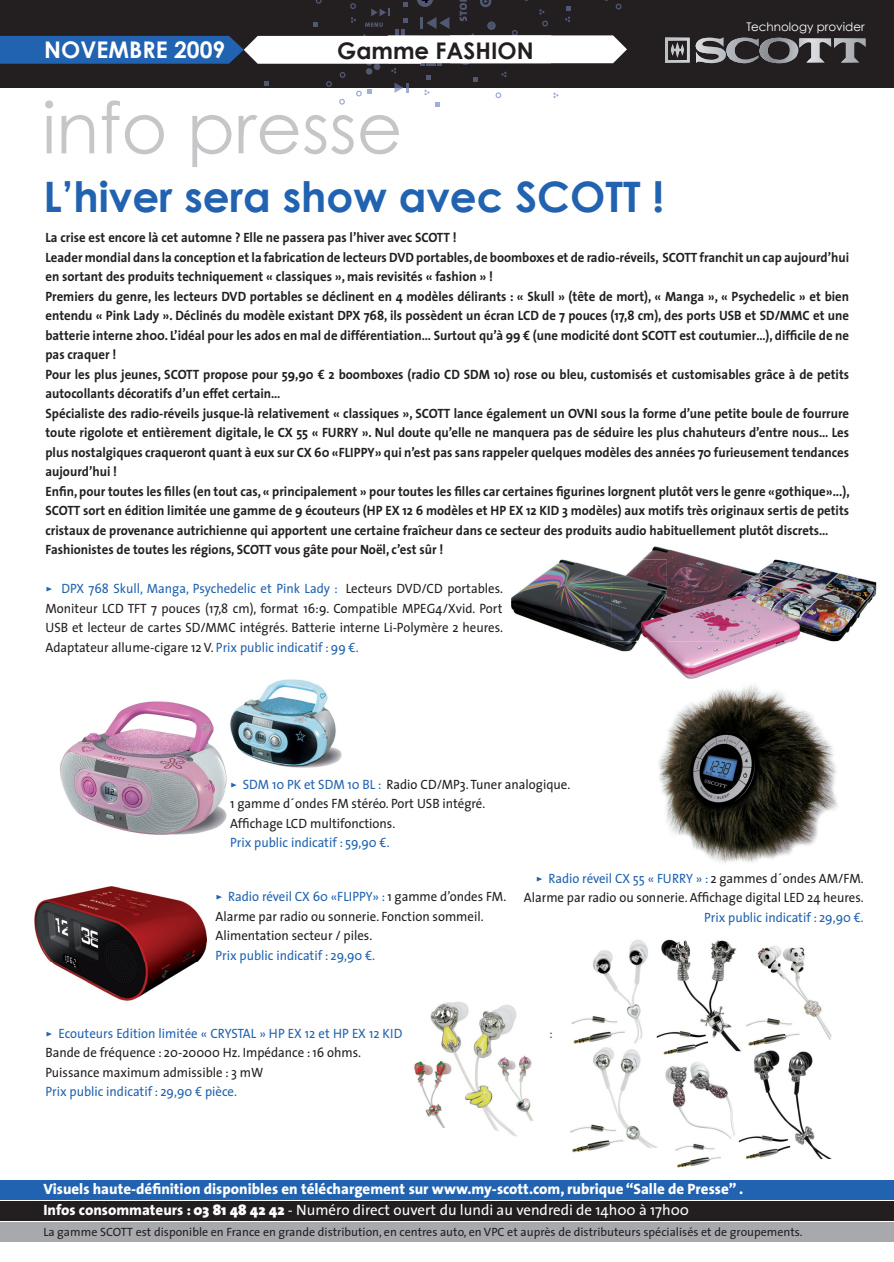
<style>
.page{position:relative;width:894px;height:1262px;background:#fff}
.page>*{position:absolute;margin:0;border:0;box-sizing:border-box;transform-origin:0 0}
.t1{font:70.5px "Century Gothic";color:#c5c6c8}
.t2{font:700 42px "Century Gothic";color:#2163b0}
.t3{font:700 22.95px "Century Gothic";color:#fff}
.t4{font:700 22.95px "Century Gothic";color:#231f20}
.t5{font:800 15px/21px "The Sans";color:#fff}
.t6{font:700 13.5px/19.5px "The Sans";color:#231f20;scale:.95 1}
.t7{font:13.5px/19.5px "The Sans";color:#231f20;scale:.95 1}
.t8{font:13.5px "The Sans";color:#2163b0;scale:.95 1}
.t9{font:12px "The Sans";color:#231f20}
.t10{font:11.85px "Century Gothic";color:#fff}
.s1{font-family:"The Sans Caps";color:#2163b0}
.s2{color:#2163b0}
.s3{font-family:"The Sans Caps"}
.s4{font-weight:900}
.s5{font-weight:400}
</style>
<div class="page">
<img style="left:570px;top:939px;width:262px;height:229px">
<img style="left:60px;top:701px;width:167px;height:134px">
<div style="left:0;top:1180px;width:894px;height:19px;background:#2163b0"></div>
<div style="left:0;top:0;width:894px;height:88px;background:#231f20"></div>
<svg style="left:665px;top:37px;width:201px;height:27px"></svg>
<div style="left:0;top:1201px;width:894px;height:20px;background:#231f20"></div>
<div style="left:0;top:1222px;width:894px;height:20px;background:#a8a9ad"></div>
<svg style="left:0;top:0;width:627px;height:106px"></svg>
<img style="left:658px;top:685px;width:180px;height:179px">
<img style="left:230px;top:679px;width:111px;height:88px">
<img style="left:643px;top:546px;width:84px;height:50px">
<img style="left:760px;top:559px;width:116px;height:41px">
<img style="left:799px;top:600px;width:73px;height:41px">
<img style="left:727px;top:565px;width:33px;height:31px">
<img style="left:511px;top:559px;width:126px;height:92px">
<img style="left:611px;top:559px;width:56px;height:83px">
<img style="left:659px;top:642px;width:130px;height:37px">
<img style="left:667px;top:596px;width:132px;height:46px">
<img style="left:642px;top:596px;width:25px;height:55px">
<img style="left:35px;top:887px;width:171px;height:114px">
<img style="left:414px;top:1001px;width:119px;height:136px">
<h3 class="t3" style="left:44px;top:35px;width:182px">NOVEMBRE 2009</h3>
<h3 class="t4" style="left:337px;top:36px;width:198px">Gamme FASHION</h3>
<h1 class="t1" style="left:42px;top:82px;width:362px">info presse</h1>
<h2 class="t2" style="left:43px;top:169px;width:622px">L’hiver sera show avec SCOTT !</h2>
<p class="t10" style="left:747px;top:19px;width:120px">Technology provider</p>
<p class="t6" style="left:45px;top:229px;width:848px">La crise est encore là cet automne ? Elle ne passera pas l’hiver avec SCOTT !<br>Leader mondial dans la conception et la fabrication de lecteurs DVD portables, de boomboxes et de radio-réveils, SCOTT franchit un cap aujourd’hui en sortant des produits techniquement « classiques », mais revisités « fashion » !<br>Premiers du genre, les lecteurs DVD portables se déclinent en 4 modèles délirants : « Skull » (tête de mort), « Manga », « Psychedelic » et bien entendu « Pink Lady ». Déclinés du modèle existant DPX 768, ils possèdent un écran LCD de 7 pouces (17,8 cm), des ports USB et SD/MMC et une batterie interne 2h00. L’idéal pour les ados en mal de différentiation… Surtout qu’à 99 € (une modicité dont SCOTT est coutumier…), difficile de ne pas craquer !<br>Pour les plus jeunes, SCOTT propose pour 59,90 € 2 boomboxes (radio CD SDM 10) rose ou bleu, customisés et customisables grâce à de petits autocollants décoratifs d’un effet certain…<br>Spécialiste des radio-réveils jusque-là relativement « classiques », SCOTT lance également un OVNI sous la forme d’une petite boule de fourrure toute rigolote et entièrement digitale, le CX 55 « FURRY ». Nul doute qu’elle ne manquera pas de séduire les plus chahuteurs d’entre nous… Les plus nostalgiques craqueront quant à eux sur CX 60 «FLIPPY» qui n’est pas sans rappeler quelques modèles des années 70 furieusement tendances aujourd’hui !<br>Enfin, pour toutes les filles (en tout cas, « principalement » pour toutes les filles car certaines figurines lorgnent plutôt vers le genre «gothique»...), SCOTT sort en édition limitée une gamme de 9 écouteurs (HP EX 12 6 modèles et HP EX 12 KID 3 modèles) aux motifs très originaux sertis de petits cristaux de provenance autrichienne qui apportent une certaine fraîcheur dans ce secteur des produits audio habituellement plutôt discrets… Fashionistes de toutes les régions, SCOTT vous gâte pour Noël, c’est sûr !</p>
<p class="t7" style="left:45px;top:580px;width:483px;text-align:justify"><span class="s1">&gt;</span> <span class="s2">DPX 768 Skull, Manga, Psychedelic et Pink Lady :</span> Lecteurs DVD/CD portables.<br>Moniteur LCD TFT 7 pouces (17,8 cm), format 16:9. Compatible MPEG4/Xvid. Port USB et lecteur de cartes SD/MMC intégrés. Batterie interne Li-Polymère 2 heures.<br>Adaptateur allume-cigare 12 V. <span class="s2">Prix public indicatif : 99 €.</span></p>
<p class="t7" style="left:230px;top:775px;width:359px"><span class="s1">&gt;</span> <span class="s2">SDM 10 PK et SDM 10 BL :</span> Radio CD/MP3. Tuner analogique.<br>1 gamme d´ondes FM stéréo. Port USB intégré.<br>Affichage LCD multifonctions.</p>
<p class="t8" style="left:230px;top:837px;width:169px">Prix public indicatif : 59,90 €.</p>
<p class="t7" style="left:216px;top:888px;width:307px"><span class="s1">&gt;</span> <span class="s2">Radio réveil CX 60 «FLIPPY» :</span> 1 gamme d’ondes FM.<br>Alarme par radio ou sonnerie. Fonction sommeil.<br>Alimentation secteur / piles.</p>
<p class="t8" style="left:216px;top:949px;width:169px">Prix public indicatif : 29,90 €.</p>
<p class="t7" style="left:524px;top:870px;width:359px;text-align:right"><span class="s1">&gt;</span> <span class="s2">Radio réveil CX 55 « FURRY » :</span> 2 gammes d´ondes AM/FM.<br>Alarme par radio ou sonnerie. Affichage digital LED 24 heures.</p>
<p class="t8" style="left:704px;top:912px;width:169px">Prix public indicatif : 29,90 €.</p>
<p class="t8" style="left:45px;top:1027px;width:377px"><span class="s3">&gt;</span> Ecouteurs Edition limitée « CRYSTAL » HP EX 12 et HP EX 12 KID</p>
<p class="t8" style="left:550px;top:1027px;width:5px">:</p>
<p class="t7" style="left:45px;top:1044px;width:334px">Bande de fréquence : 20-20000 Hz. Impédance : 16 ohms.<br>Puissance maximum admissible : 3 mW</p>
<p class="t8" style="left:45px;top:1086px;width:203px">Prix public indicatif : 29,90 € pièce.</p>
<p class="t5" style="left:43px;top:1180px;width:701px">Visuels haute-définition disponibles en téléchargement sur www.my-scott.com, rubrique “Salle de Presse” .<br>Infos consommateurs : <span class="s4">03 81 48 42 42</span> <span class="s5">- Numéro direct ouvert du lundi au vendredi de 14h00 à 17h00</span></p>
<p class="t9" style="left:43px;top:1227px;width:761px">La gamme SCOTT est disponible en France en grande distribution, en centres auto, en VPC et auprès de distributeurs spécialisés et de groupements.</p>
</div>
